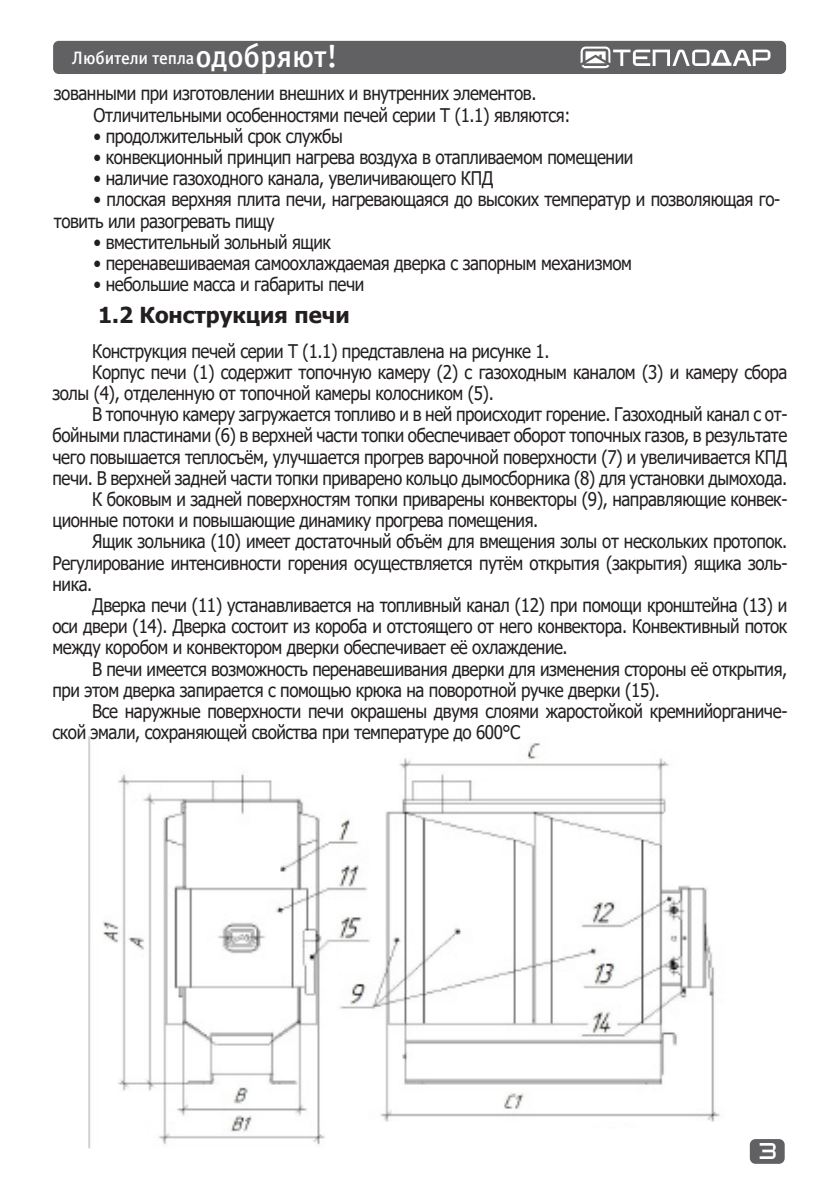
<style>
.page{position:relative;width:840px;height:1191px;background:#fff}
.page>*{position:absolute;margin:0;border:0;box-sizing:border-box;transform-origin:0 0}
.t1{font:700 22px "Tahoma";color:#231f20}
.t2{font:18.8px/21.2px "Tahoma";letter-spacing:-.025em;color:#231f20;scale:.9 1}
.t3{font:18px "Officina Sans Medium C";letter-spacing:-.005em;color:#fff}
.t4{font:16px "teplodar";color:#fff}
.s1{font-size:32px}
</style>
<div class="page">
<div style="left:749px;top:1139px;width:35px;height:24px;background:#616164;border-radius:6px"></div>
<div style="left:53px;top:41px;width:732px;height:33px;background:#616164;border-radius:6px"></div>
<svg style="left:580px;top:46px;width:190px;height:22px"></svg>
<img style="left:88px;top:736px;width:632px;height:412px">
<p class="t3" style="left:72px;top:48px;width:267px">Любители тепла<span class="s1">одобряют!</span></p>
<p class="t2" style="left:54px;top:84px;width:537px">зованными при изготовлении внешних и внутренних элементов.</p>
<p class="t2" style="left:94px;top:105px;width:531px">Отличительными особенностями печей серии Т (1.1) являются:</p>
<p class="t2" style="left:94px;top:126px;width:278px">• продолжительный срок службы</p>
<p class="t2" style="left:94px;top:148px;width:601px">• конвекционный принцип нагрева воздуха в отапливаемом помещении</p>
<p class="t2" style="left:94px;top:169px;width:445px">• наличие газоходного канала, увеличивающего КПД</p>
<p class="t2" style="left:54px;top:190px;width:808px;text-indent:40px">• плоская верхняя плита печи, нагревающаяся до высоких температур и позволяющая го&shy;товить или разогревать пищу</p>
<p class="t2" style="left:94px;top:232px;width:265px">• вместительный зольный ящик</p>
<p class="t2" style="left:94px;top:254px;width:599px">• перенавешиваемая самоохлаждаемая дверка с запорным механизмом</p>
<p class="t2" style="left:94px;top:275px;width:302px">• небольшие масса и габариты печи</p>
<p class="t1" style="left:98px;top:300px;width:253px">1.2 Конструкция печи</p>
<p class="t2" style="left:92px;top:341px;width:509px">Конструкция печей серии Т (1.1) представлена на рисунке 1.</p>
<p class="t2" style="left:52px;top:362px;width:817px;text-indent:40px">Корпус печи (1) содержит топочную камеру (2) с газоходным каналом (3) и камеру сбора золы (4), отделенную от топочной камеры колосником (5).</p>
<p class="t2" style="left:52px;top:405px;width:817px;text-align:justify;text-indent:40px">В топочную камеру загружается топливо и в ней происходит горение. Газоходный канал с от&shy;бойными пластинами (6) в верхней части топки обеспечивает оборот топочных газов, в результате чего повышается теплосъём, улучшается прогрев варочной поверхности (7) и увеличивается КПД печи. В верхней задней части топки приварено кольцо дымосборника (8) для установки дымохода.</p>
<p class="t2" style="left:52px;top:489px;width:817px;text-indent:40px">К боковым и задней поверхностям топки приварены конвекторы (9), направляющие конвек&shy;ционные потоки и повышающие динамику прогрева помещения.</p>
<p class="t2" style="left:52px;top:532px;width:817px;text-align:justify;text-indent:40px">Ящик зольника (10) имеет достаточный объём для вмещения золы от нескольких протопок.<br>Регулирование интенсивности горения осуществляется путём открытия (закрытия) ящика золь&shy;ника.</p>
<p class="t2" style="left:52px;top:595px;width:817px;text-align:justify;text-indent:40px">Дверка печи (11) устанавливается на топливный канал (12) при помощи кронштейна (13) и оси двери (14). Дверка состоит из короба и отстоящего от него конвектора. Конвективный поток между коробом и конвектором дверки обеспечивает её охлаждение.</p>
<p class="t2" style="left:52px;top:659px;width:817px;text-indent:40px">В печи имеется возможность перенавешивания дверки для изменения стороны её открытия, при этом дверка запирается с помощью крюка на поворотной ручке дверки (15).</p>
<p class="t2" style="left:52px;top:701px;width:817px;text-indent:40px">Все наружные поверхности печи окрашены двумя слоями жаростойкой кремнийорганиче&shy;ской эмали, сохраняющей свойства при температуре до 600°C</p>
<p class="t4" style="left:759px;top:1144px;width:18px">3</p>
</div>
